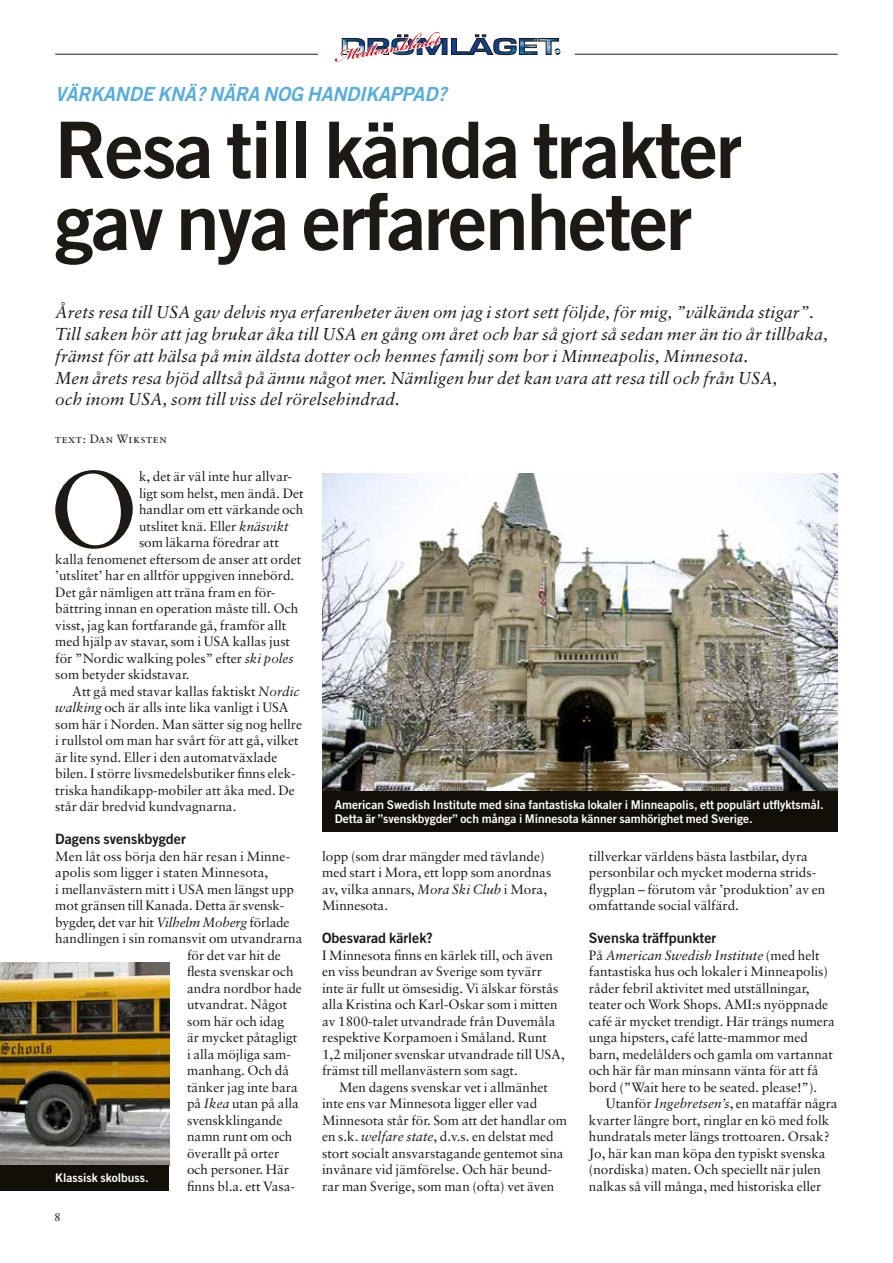
<style>
.page{position:relative;width:893px;height:1263px;background:#fff}
.page>*{position:absolute;margin:0;border:0;box-sizing:border-box;transform-origin:0 0}
.t1{font:108px "Sabon";color:#1d1914}
.t2{font:78px/72px "Trade Gothic Bold Two";letter-spacing:-.025em;color:#1d1914}
.t3{font:italic 19.5px "Trade Gothic Bold Two";letter-spacing:-.01em;color:#57addc}
.t4{font:italic 17.25px/21.8px "Sabon";letter-spacing:.005em;color:#1d1914}
.t5{font:14.25px "Trade Gothic Bold Two";color:#1d1914}
.t6{font:13.5px/16.5px "Sabon";color:#1d1914}
.t7{font:12px/13.5px "Trade Gothic Bold Two";color:#fff}
.t8{font:12px "Sabon Roman SC";letter-spacing:.05em;color:#1d1914}
.s1{font-style:italic}
</style>
<div class="page">
<hr style="left:55px;top:54px;width:263px;height:1px;background:#1d1914">
<hr style="left:575px;top:54px;width:263px;height:1px;background:#1d1914">
<img style="left:335px;top:31px;width:226px;height:31px">
<img style="left:0;top:962px;width:169px;height:203px">
<img style="left:322px;top:473px;width:516px;height:319px">
<div style="left:0;top:1165px;width:137px;height:26px;background:#120f08"></div>
<div style="left:55px;top:1165px;width:114px;height:26px;background:#120f08"></div>
<div style="left:322px;top:792px;width:516px;height:40px;background:#120f08"></div>
<h3 class="t3" style="left:55px;top:82px;width:393px">VÄRKANDE KNÄ? NÄRA NOG HANDIKAPPAD?</h3>
<h2 class="t2" style="left:55px;top:113px;width:689px">Resa till kända trakter gav nya erfarenheter</h2>
<p class="t4" style="left:55px;top:301px;width:774px">Årets resa till USA gav delvis nya erfarenheter även om jag i stort sett följde, för mig, ”välkända stigar”.<br>Till saken hör att jag brukar åka till USA en gång om året och har så gjort så sedan mer än tio år tillbaka, främst för att hälsa på min äldsta dotter och hennes familj som bor i Minneapolis, Minnesota.<br>Men årets resa bjöd alltså på ännu något mer. Nämligen hur det kan vara att resa till och från USA,<br>och inom USA, som till viss del rörelsehindrad.</p>
<p class="t8" style="left:55px;top:432px;width:113px">text: Dan Wiksten</p>
<h1 class="t1" style="left:49px;top:445px;width:92px">O</h1>
<p class="t6" style="left:139px;top:468px;width:155px">k, det är väl inte hur allvar-</p>
<p class="t6" style="left:139px;top:485px;width:166px">ligt som helst, men ändå. Det</p>
<p class="t6" style="left:139px;top:501px;width:166px">handlar om ett värkande och</p>
<p class="t6" style="left:139px;top:517px;width:151px">utslitet knä. Eller <span class="s1">knäsvikt</span></p>
<p class="t6" style="left:139px;top:534px;width:141px">som läkarna föredrar att</p>
<p class="t6" style="left:55px;top:550px;width:247px">kalla fenomenet eftersom de anser att ordet</p>
<p class="t6" style="left:55px;top:567px;width:240px">’utslitet’ har en alltför uppgiven innebörd.</p>
<p class="t6" style="left:55px;top:583px;width:222px">Det går nämligen att träna fram en för-</p>
<p class="t6" style="left:55px;top:600px;width:245px">bättring innan en operation måste till. Och</p>
<p class="t6" style="left:55px;top:616px;width:233px">visst, jag kan fortfarande gå, framför allt</p>
<p class="t6" style="left:55px;top:633px;width:236px">med hjälp av stavar, som i USA kallas just</p>
<p class="t6" style="left:55px;top:649px;width:240px">för ”Nordic walking poles” efter <span class="s1">ski poles</span></p>
<p class="t6" style="left:55px;top:666px;width:136px">som betyder skidstavar.</p>
<p class="t6" style="left:72px;top:682px;width:229px">Att gå med stavar kallas faktiskt <span class="s1">Nordic</span></p>
<p class="t6" style="left:55px;top:699px;width:235px"><span class="s1">walking</span> och är alls inte lika vanligt i USA</p>
<p class="t6" style="left:55px;top:715px;width:248px">som här i Norden. Man sätter sig nog hellre</p>
<p class="t6" style="left:55px;top:732px;width:245px">i rullstol om man har svårt för att gå, vilket</p>
<p class="t6" style="left:55px;top:748px;width:224px">är lite synd. Eller i den automatväxlade</p>
<p class="t6" style="left:55px;top:765px;width:242px">bilen. I större livsmedelsbutiker finns elek-</p>
<p class="t6" style="left:55px;top:781px;width:241px">triska handikapp-mobiler att åka med. De</p>
<p class="t6" style="left:55px;top:798px;width:183px">står där bredvid kundvagnarna.</p>
<p class="t5" style="left:55px;top:830px;width:132px">Dagens svenskbygder</p>
<p class="t6" style="left:55px;top:848px;width:236px">Men låt oss börja den här resan i Minne-</p>
<p class="t6" style="left:55px;top:864px;width:215px">apolis som ligger i staten Minnesota,</p>
<p class="t6" style="left:55px;top:880px;width:240px">i mellanvästern mitt i USA men längst upp</p>
<p class="t6" style="left:55px;top:897px;width:231px">mot gränsen till Kanada. Detta är svensk-</p>
<p class="t6" style="left:55px;top:913px;width:236px">bygder, det var hit <span class="s1">Vilhelm Moberg</span> förlade</p>
<p class="t6" style="left:55px;top:930px;width:249px">handlingen i sin romansvit om utvandrarna</p>
<p class="t6" style="left:187px;top:946px;width:95px">för det var hit de</p>
<p class="t6" style="left:187px;top:963px;width:108px">flesta svenskar och</p>
<p class="t6" style="left:187px;top:979px;width:116px">andra nordbor hade</p>
<p class="t6" style="left:187px;top:996px;width:102px">utvandrat. Något</p>
<p class="t6" style="left:187px;top:1012px;width:99px">som här och idag</p>
<p class="t6" style="left:187px;top:1029px;width:112px">är mycket påtagligt</p>
<p class="t6" style="left:187px;top:1045px;width:105px">i alla möjliga sam-</p>
<p class="t6" style="left:187px;top:1062px;width:104px">manhang. Och då</p>
<p class="t6" style="left:187px;top:1078px;width:112px">tänker jag inte bara</p>
<p class="t6" style="left:187px;top:1095px;width:113px">på <span class="s1">Ikea</span> utan på alla</p>
<p class="t6" style="left:187px;top:1111px;width:97px">svenskklingande</p>
<p class="t6" style="left:187px;top:1128px;width:107px">namn runt om och</p>
<p class="t6" style="left:187px;top:1144px;width:94px">överallt på orter</p>
<p class="t6" style="left:187px;top:1161px;width:104px">och personer. Här</p>
<p class="t6" style="left:187px;top:1177px;width:110px">finns bl.a. ett Vasa-</p>
<p class="t7" style="left:55px;top:1171px;width:95px">Klassisk skolbuss.</p>
<p class="t8" style="left:54px;top:1210px;width:8px">8</p>
<p class="t7" style="left:335px;top:798px;width:490px">American Swedish Institute med sina fantastiska lokaler i Minneapolis, ett populärt utflyktsmål.<br>Detta är ”svenskbygder” och många i Minnesota känner samhörighet med Sverige.</p>
<p class="t6" style="left:322px;top:847px;width:231px">lopp (som drar mängder med tävlande) med start i Mora, ett lopp som anordnas av, vilka annars, <span class="s1">Mora Ski Club</span> i Mora,<br>Minnesota.</p>
<p class="t5" style="left:322px;top:929px;width:112px">Obesvarad kärlek?</p>
<p class="t6" style="left:322px;top:947px;width:244px">I Minnesota finns en kärlek till, och även en viss beundran av Sverige som tyvärr inte är fullt ut ömsesidig. Vi älskar förstås alla Kristina och Karl-Oskar som i mitten av 1800-talet utvandrade från Duvemåla respektive Korpamoen i Småland. Runt 1,2 miljoner svenskar utvandrade till USA, främst till mellanvästern som sagt.</p>
<p class="t6" style="left:322px;top:1078px;width:246px;text-indent:17px">Men dagens svenskar vet i allmänhet inte ens var Minnesota ligger eller vad Minnesota står för. Som att det handlar om en s.k. <span class="s1">welfare state</span>, d.v.s. en delstat med stort socialt ansvarstagande gentemot sina invånare vid jämförelse. Och här beund&shy;rar man Sverige, som man (ofta) vet även</p>
<p class="t6" style="left:589px;top:847px;width:238px">tillverkar världens bästa lastbilar, dyra personbilar och mycket moderna strids&shy;flygplan – förutom vår ’produktion’ av en omfattande social välfärd.</p>
<p class="t5" style="left:589px;top:929px;width:129px">Svenska träffpunkter</p>
<p class="t6" style="left:589px;top:947px;width:247px">På <span class="s1">American Swedish Institute</span> (med helt fantastiska hus och lokaler i Minneapolis) råder febril aktivitet med utställningar, teater och Work Shops. AMI:s nyöppnade café är mycket trendigt. Här trängs numera unga hipsters, café latte-mammor med barn, medelålders och gamla om vartannat och här får man minsann vänta för att få bord (”Wait here to be seated. please!”).</p>
<p class="t6" style="left:589px;top:1095px;width:250px;text-indent:17px">Utanför <span class="s1">Ingebretsen’s</span>, en mataffär några kvarter längre bort, ringlar en kö med folk hundratals meter längs trottoaren. Orsak?<br>Jo, här kan man köpa den typiskt svenska (nordiska) maten. Och speciellt när julen nalkas så vill många, med historiska eller</p>
</div>
